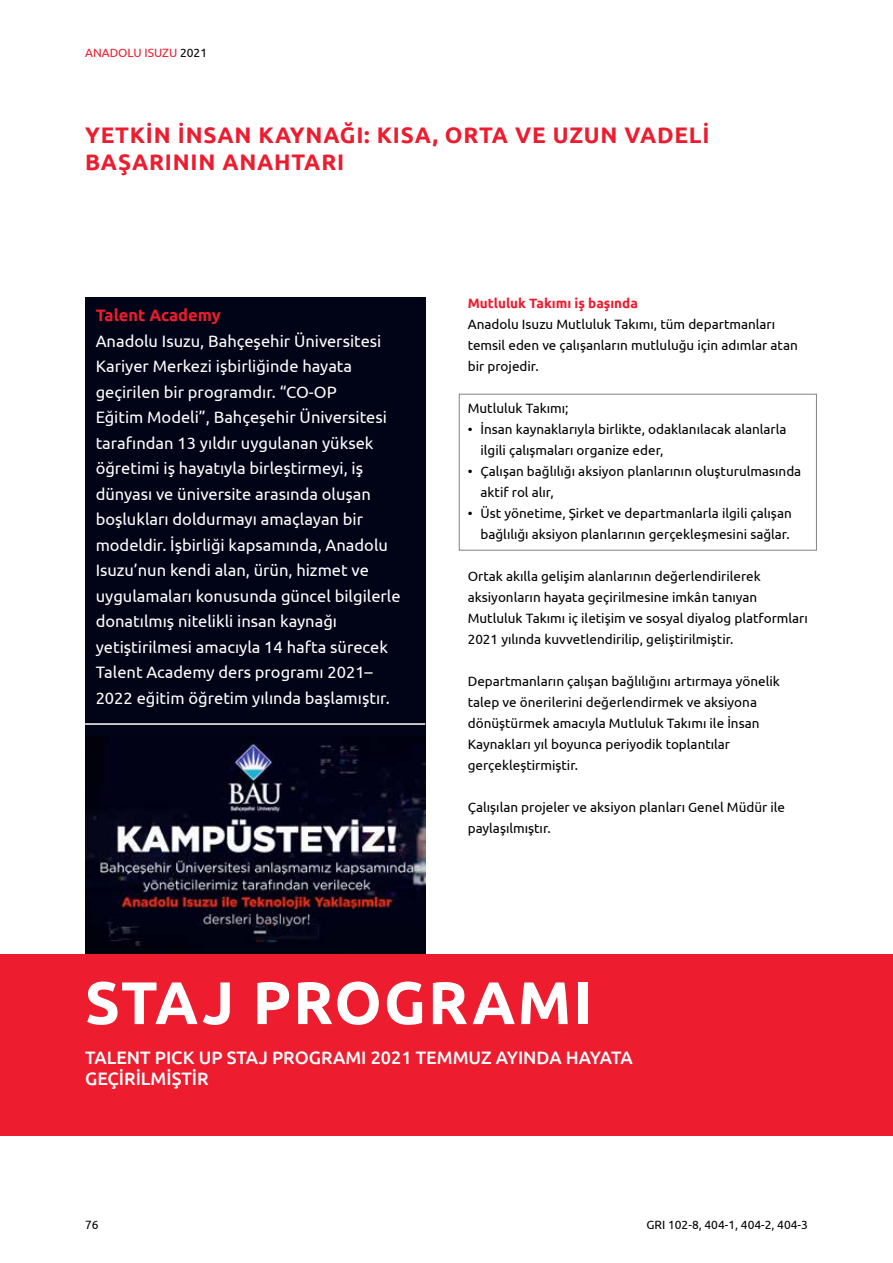
<style>
.page{position:relative;width:893px;height:1263px;background:#fff}
.page>*{position:absolute;margin:0;border:0;box-sizing:border-box;transform-origin:0 0}
.t1{font:700 60px "Ubuntu";letter-spacing:.035em;color:#fff}
.t2{font:700 22.5px/27px "Ubuntu";letter-spacing:.035em;color:#ed1c2e}
.t3{font:500 18px/21.6px "Ubuntu";color:#fff}
.t4{font:16.5px/25.5px "Ubuntu";color:#fff}
.t5{font:700 16.5px "Ubuntu";color:#ed1c2e}
.t6{font:13.5px/21px "Ubuntu";color:#000}
.t7{font:700 13.5px "Ubuntu";color:#ed1c2e}
.t8{font:12px "Ubuntu";color:#000}
.t9{font:12px "Ubuntu";color:#ed1c2e}
.s1{color:#000}
</style>
<div class="page">
<div style="left:85px;top:298px;width:340px;height:656px;background:#010417"></div>
<img style="left:85px;top:737px;width:340px;height:217px">
<div style="left:459px;top:394px;width:358px;height:156px;border:1px solid #808285"></div>
<div style="left:0;top:954px;width:893px;height:181px;background:#ed1c2e"></div>
<hr style="left:85px;top:723px;width:340px;height:2px;background:#fff">
<p class="t9" style="left:85px;top:45px;width:124px">ANADOLU ISUZU <span class="s1">2021</span></p>
<h2 class="t2" style="left:85px;top:121px;width:626px">YETKİN İNSAN KAYNAĞI: KISA, ORTA VE UZUN VADELİ<br>BAŞARININ ANAHTARI</h2>
<p class="t5" style="left:96px;top:305px;width:127px">Talent Academy</p>
<p class="t4" style="left:96px;top:327px;width:306px">Anadolu Isuzu, Bahçeşehir Üniversitesi Kariyer Merkezi işbirliğinde hayata geçirilen bir programdır. “CO-OP<br>Eğitim Modeli”, Bahçeşehir Üniversitesi tarafından 13 yıldır uygulanan yüksek öğretimi iş hayatıyla birleştirmeyi, iş dünyası ve üniversite arasında oluşan boşlukları doldurmayı amaçlayan bir modeldir. İşbirliği kapsamında, Anadolu Isuzu’nun kendi alan, ürün, hizmet ve uygulamaları konusunda güncel bilgilerle donatılmış nitelikli insan kaynağı yetiştirilmesi amacıyla 14 hafta sürecek Talent Academy ders programı 2021– 2022 eğitim öğretim yılında başlamıştır.</p>
<p class="t7" style="left:468px;top:295px;width:172px">Mutluluk Takımı iş başında</p>
<p class="t6" style="left:468px;top:313px;width:332px">Anadolu Isuzu Mutluluk Takımı, tüm departmanları temsil eden ve çalışanların mutluluğu için adımlar atan bir projedir.</p>
<p class="t6" style="left:468px;top:397px;width:102px">Mutluluk Takımı;</p>
<p class="t6" style="left:480px;top:418px;width:308px;text-indent:-13px">• İnsan kaynaklarıyla birlikte, odaklanılacak alanlarla ilgili çalışmaları organize eder,</p>
<p class="t6" style="left:480px;top:460px;width:322px;text-indent:-13px">• Çalışan bağlılığı aksiyon planlarının oluşturulmasında aktif rol alır,</p>
<p class="t6" style="left:468px;top:502px;width:326px;text-align:right">• Üst yönetime, Şirket ve departmanlarla ilgili çalışan bağlılığı aksiyon planlarının gerçekleşmesini sağlar.</p>
<p class="t6" style="left:468px;top:565px;width:342px">Ortak akılla gelişim alanlarının değerlendirilerek aksiyonların hayata geçirilmesine imkân tanıyan Mutluluk Takımı iç iletişim ve sosyal diyalog platformları 2021 yılında kuvvetlendirilip, geliştirilmiştir.</p>
<p class="t6" style="left:468px;top:670px;width:314px">Departmanların çalışan bağlılığını artırmaya yönelik talep ve önerilerini değerlendirmek ve aksiyona dönüştürmek amacıyla Mutluluk Takımı ile İnsan Kaynakları yıl boyunca periyodik toplantılar gerçekleştirmiştir.</p>
<p class="t6" style="left:468px;top:796px;width:319px">Çalışılan projeler ve aksiyon planları Genel Müdür ile paylaşılmıştır.</p>
<h1 class="t1" style="left:85px;top:966px;width:509px">STAJ PROGRAMI</h1>
<h3 class="t3" style="left:85px;top:1046px;width:549px">TALENT PICK UP STAJ PROGRAMI 2021 TEMMUZ AYINDA HAYATA<br>GEÇİRİLMİŞTİR</h3>
<p class="t8" style="left:85px;top:1217px;width:15px">76</p>
<p class="t8" style="left:646px;top:1217px;width:163px">GRI 102-8, 404-1, 404-2, 404-3</p>
</div>
